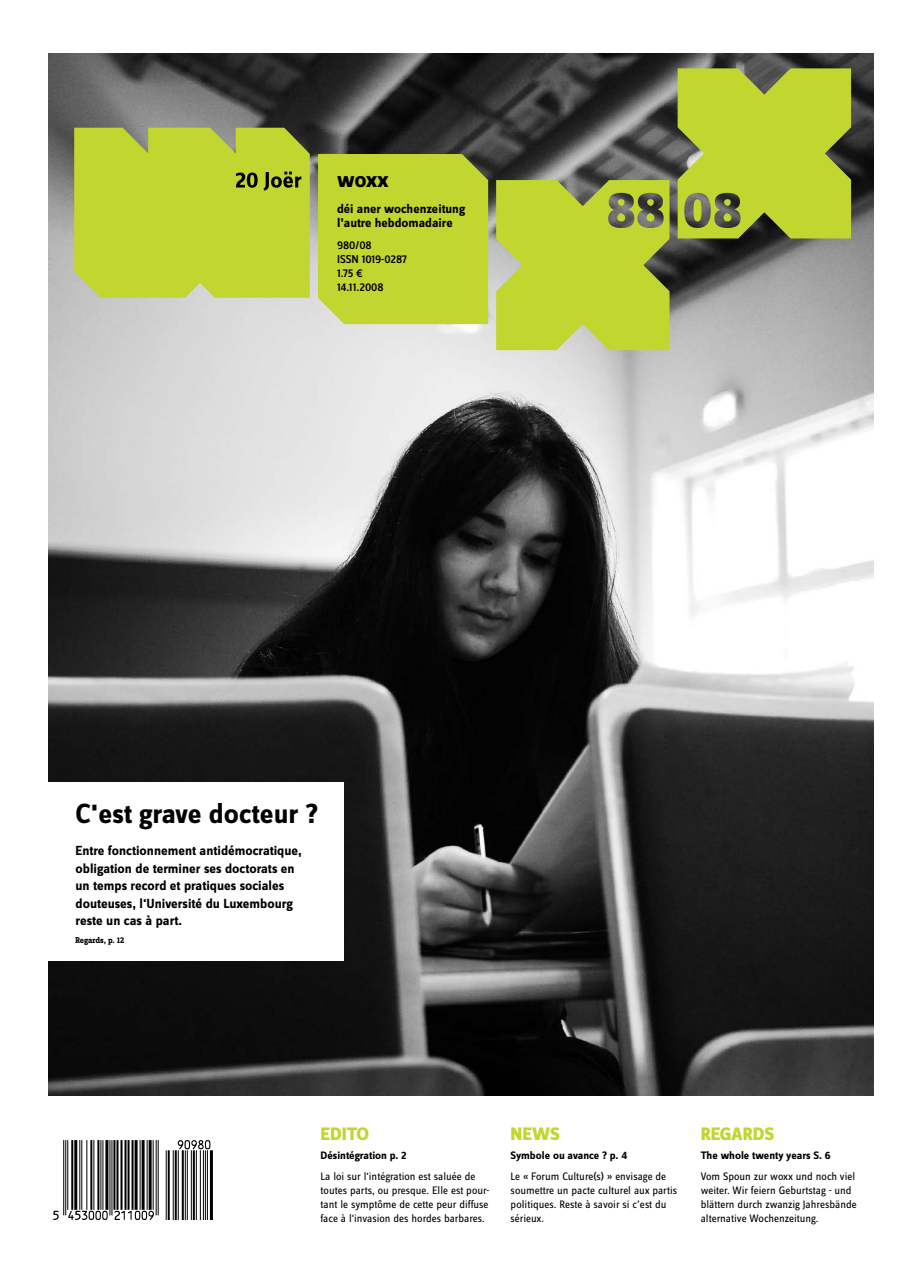
<style>
.page{position:relative;width:922px;height:1276px;background:#fff}
.page>*{position:absolute;margin:0;border:0;box-sizing:border-box;transform-origin:0 0}
.t1{font:700 28.75px "Zine Sans Dis";color:#000}
.t2{font:700 23.12px "Zine Sans Dis";color:#000}
.t3{font:800 18.75px "Zine Sans Dis";letter-spacing:-.01em;color:#c1d72f}
.t4{font:700 13.75px/17.5px "Zine Sans Dis";color:#000}
.t5{font:700 13.12px/14.4px "Zine Sans Dis";color:#000}
.t6{font:500 11.88px/13.8px "Zine Sans Dis";color:#000}
.t7{font:11.25px/13.8px "Zine Sans Dis";color:#000}
.t8{font:700 11.25px "Zine Sans Dis";color:#000}
.t9{font:700 8.75px "Zine Slab Dis";letter-spacing:-.005em;color:#000}
</style>
<div class="page">
<img style="left:49px;top:53px;width:823px;height:1042px">
<svg style="left:178px;top:1140px;width:32px;height:9px"></svg>
<svg style="left:114px;top:1210px;width:40px;height:10px"></svg>
<svg style="left:68px;top:1210px;width:40px;height:10px"></svg>
<svg style="left:53px;top:1210px;width:6px;height:10px"></svg>
<hr style="left:210px;top:1150px;width:3px;height:70px;background:#000">
<hr style="left:207px;top:1150px;width:1px;height:70px;background:#000">
<hr style="left:205px;top:1150px;width:1px;height:70px;background:#000">
<hr style="left:203px;top:1150px;width:1px;height:70px;background:#000">
<hr style="left:200px;top:1150px;width:1px;height:70px;background:#000">
<hr style="left:196px;top:1150px;width:1px;height:70px;background:#000">
<hr style="left:193px;top:1150px;width:2px;height:70px;background:#000">
<hr style="left:191px;top:1150px;width:1px;height:70px;background:#000">
<hr style="left:187px;top:1150px;width:1px;height:70px;background:#000">
<hr style="left:185px;top:1150px;width:1px;height:70px;background:#000">
<hr style="left:182px;top:1150px;width:2px;height:70px;background:#000">
<hr style="left:178px;top:1150px;width:1px;height:70px;background:#000">
<hr style="left:175px;top:1150px;width:2px;height:70px;background:#000">
<hr style="left:173px;top:1150px;width:1px;height:70px;background:#000">
<hr style="left:168px;top:1150px;width:2px;height:70px;background:#000">
<hr style="left:166px;top:1150px;width:1px;height:70px;background:#000">
<hr style="left:158px;top:1140px;width:1px;height:75px;background:#000">
<hr style="left:156px;top:1140px;width:1px;height:75px;background:#000">
<hr style="left:153px;top:1140px;width:1px;height:69px;background:#000">
<hr style="left:149px;top:1140px;width:3px;height:69px;background:#000">
<hr style="left:147px;top:1140px;width:1px;height:69px;background:#000">
<svg style="left:141px;top:1140px;width:4px;height:69px"></svg>
<hr style="left:139px;top:1140px;width:1px;height:69px;background:#000">
<hr style="left:134px;top:1140px;width:3px;height:69px;background:#000">
<hr style="left:131px;top:1140px;width:2px;height:69px;background:#000">
<hr style="left:127px;top:1140px;width:2px;height:69px;background:#000">
<hr style="left:124px;top:1140px;width:2px;height:69px;background:#000">
<hr style="left:120px;top:1140px;width:2px;height:69px;background:#000">
<hr style="left:116px;top:1140px;width:2px;height:69px;background:#000">
<hr style="left:113px;top:1140px;width:2px;height:69px;background:#000">
<hr style="left:111px;top:1140px;width:1px;height:75px;background:#000">
<hr style="left:109px;top:1140px;width:1px;height:75px;background:#000">
<hr style="left:105px;top:1140px;width:3px;height:69px;background:#000">
<hr style="left:102px;top:1140px;width:1px;height:69px;background:#000">
<hr style="left:100px;top:1140px;width:1px;height:69px;background:#000">
<hr style="left:97px;top:1140px;width:2px;height:69px;background:#000">
<hr style="left:93px;top:1140px;width:1px;height:69px;background:#000">
<hr style="left:90px;top:1140px;width:2px;height:69px;background:#000">
<hr style="left:86px;top:1140px;width:1px;height:69px;background:#000">
<hr style="left:81px;top:1140px;width:1px;height:69px;background:#000">
<hr style="left:79px;top:1140px;width:1px;height:69px;background:#000">
<hr style="left:74px;top:1140px;width:3px;height:69px;background:#000">
<hr style="left:71px;top:1140px;width:2px;height:69px;background:#000">
<hr style="left:67px;top:1140px;width:1px;height:69px;background:#000">
<hr style="left:65px;top:1140px;width:1px;height:75px;background:#000">
<hr style="left:63px;top:1140px;width:1px;height:75px;background:#000">
<div style="left:47px;top:782px;width:297px;height:179px;background:#fff"></div>
<div style="left:318px;top:154px;width:170px;height:170px;background:#c1d72f"></div>
<svg style="left:677px;top:68px;width:173px;height:170px;background:#afc232"></svg>
<svg style="left:496px;top:180px;width:173px;height:170px;background:#b7ca39"></svg>
<div style="left:74px;top:128px;width:236px;height:170px;background:#c1d72f"></div>
<h2 class="t2" style="left:337px;top:168px;width:53px">woxx</h2>
<p class="t5" style="left:337px;top:202px;width:130px">déi aner wochenzeitung l’autre hebdomadaire</p>
<p class="t6" style="left:337px;top:239px;width:71px">980/08<br>ISSN 1019-0287<br>1.75 €<br>14.11.2008</p>
<h1 class="t1" style="left:75px;top:798px;width:244px">C'est grave docteur ?</h1>
<p class="t4" style="left:75px;top:842px;width:228px">Entre fonctionnement antidémocratique, obligation de terminer ses doctorats en un temps record et pratiques sociales douteuses, l'Université du Luxembourg reste un cas à part.</p>
<p class="t9" style="left:75px;top:935px;width:50px">Regards, p. 12</p>
<h3 class="t3" style="left:320px;top:1123px;width:50px">EDITO</h3>
<h3 class="t3" style="left:510px;top:1123px;width:51px">NEWS</h3>
<h3 class="t3" style="left:700px;top:1123px;width:75px">REGARDS</h3>
<p class="t8" style="left:320px;top:1149px;width:88px">Désintégration p. 2</p>
<p class="t7" style="left:320px;top:1170px;width:170px">La loi sur l'intégration est saluée de toutes parts, ou presque. Elle est pour&shy;tant le symptôme de cette peur diffuse face à l'invasion des hordes barbares.</p>
<p class="t8" style="left:510px;top:1149px;width:118px">Symbole ou avance ? p. 4</p>
<p class="t7" style="left:510px;top:1170px;width:168px">Le « Forum Culture(s) » envisage de soumettre un pacte culturel aux partis politiques. Reste à savoir si c’est du sérieux.</p>
<p class="t8" style="left:700px;top:1149px;width:131px">The whole twenty years S. 6</p>
<p class="t7" style="left:700px;top:1170px;width:157px">Vom Spoun zur woxx und noch viel weiter. Wir feiern Geburtstag - und blättern durch zwanzig Jahresbände alternative Wochenzeitung.</p>
</div>
